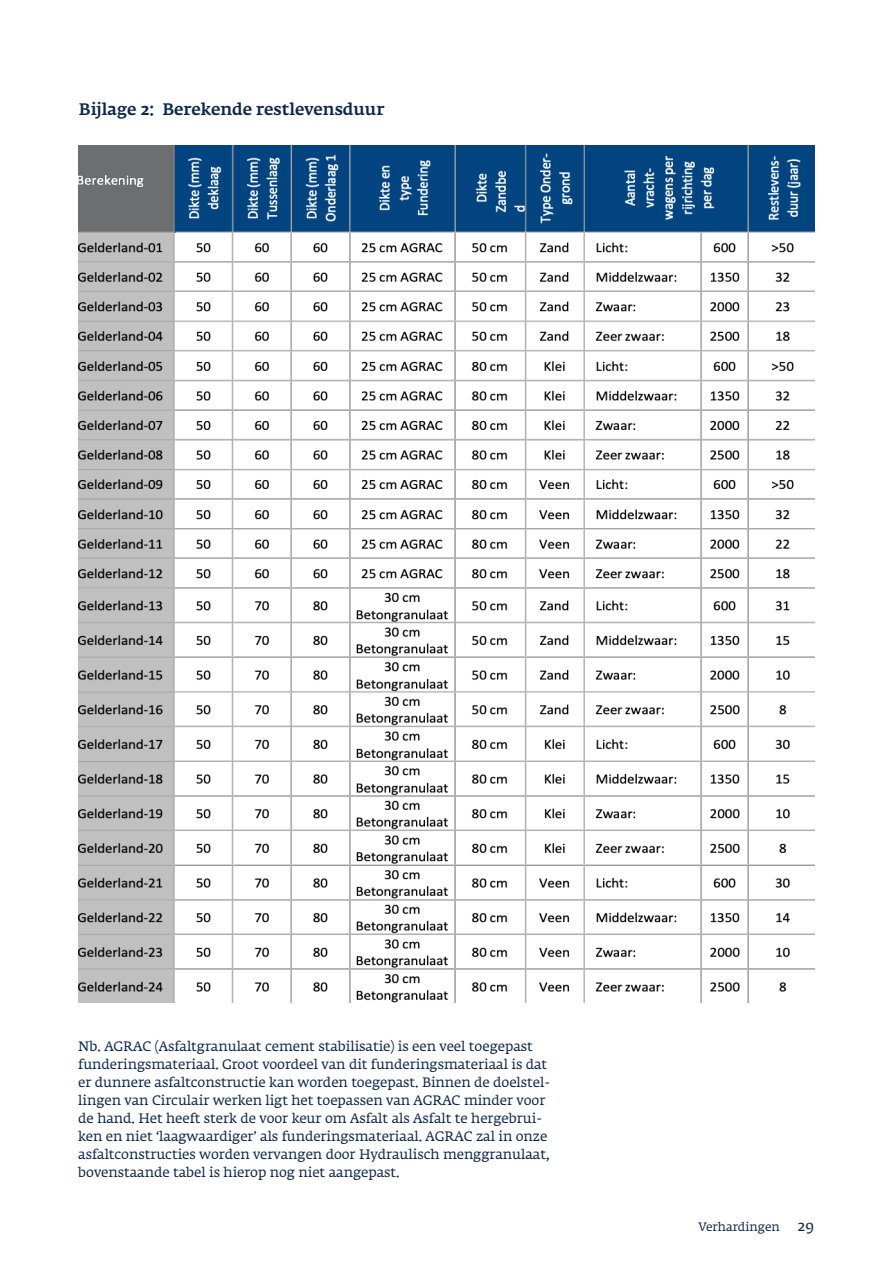
<style>
.page{position:relative;width:893px;height:1263px;background:#fff}
.page>*{position:absolute;margin:0;border:0;box-sizing:border-box;transform-origin:0 0}
.t1{font:500 16.5px "Fedra Serif A Std";color:#0d284b}
.t2{font:13.5px/18px "Fedra Serif A Std";letter-spacing:-.005em;color:#0d284b}
.t3{font:12px "Fedra Serif A Std";color:#0d284b}
.s1{font-size:15px}
</style>
<div class="page">
<img style="left:79px;top:146px;width:735px;height:857px">
<p class="t1" style="left:79px;top:98px;width:307px">Bijlage 2: Berekende restlevensduur</p>
<p class="t2" style="left:78px;top:1038px;width:474px">Nb. AGRAC (Asfaltgranulaat cement stabilisatie) is een veel toegepast funderingsmateriaal. Groot voordeel van dit funderingsmateriaal is dat er dunnere asfaltconstructie kan worden toegepast. Binnen de doelstel&shy;lingen van Circulair werken ligt het toepassen van AGRAC minder voor de hand. Het heeft sterk de voor keur om Asfalt als Asfalt te hergebrui&shy;ken en niet ‘laagwaardiger’ als funderingsmateriaal. AGRAC zal in onze asfaltconstructies worden vervangen door Hydraulisch menggranulaat, bovenstaande tabel is hierop nog niet aangepast.</p>
<p class="t3" style="left:698px;top:1219px;width:117px">Verhardingen <span class="s1">29</span></p>
</div>
